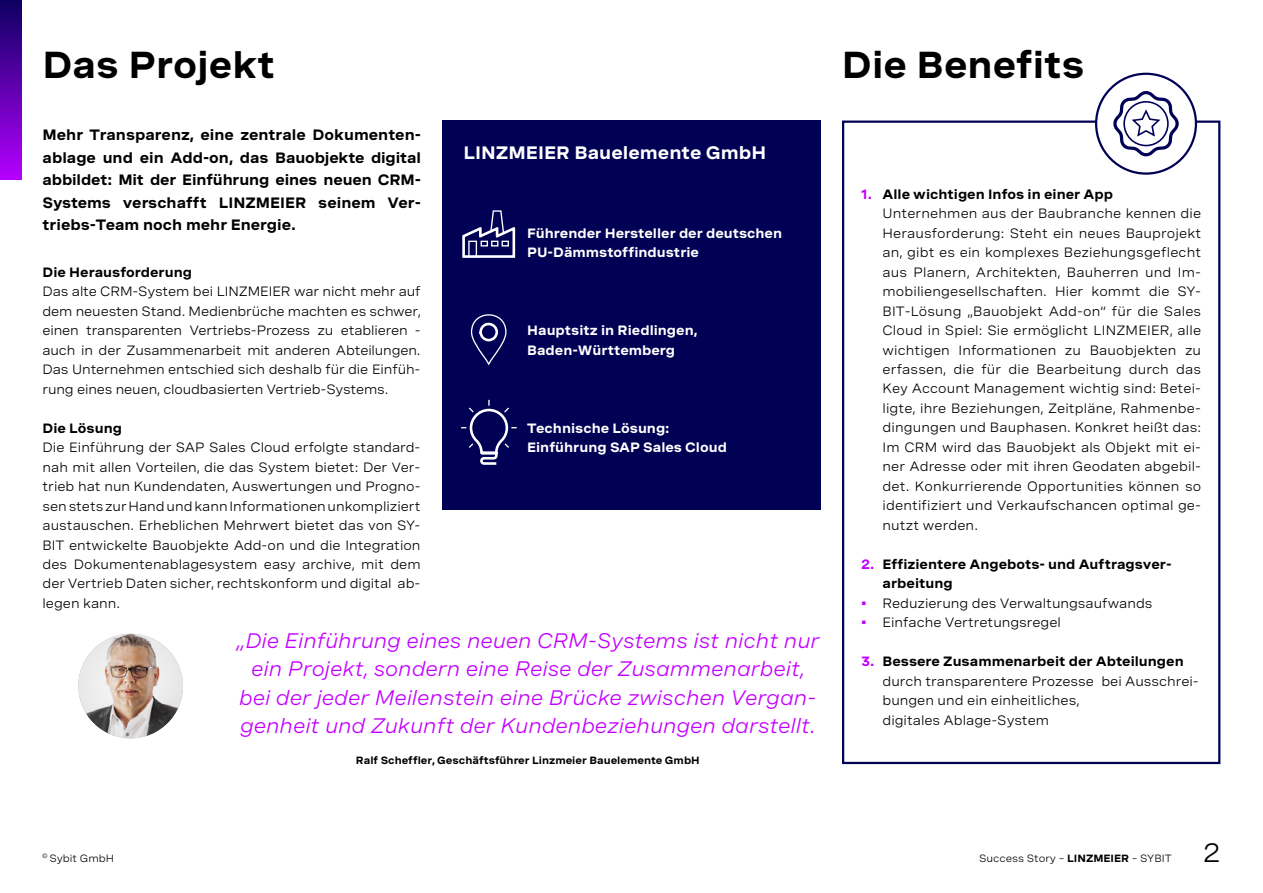
<style>
.page{position:relative;width:1263px;height:893px;background:#fff}
.page>*{position:absolute;margin:0;border:0;box-sizing:border-box;transform-origin:0 0}
.t1{font:700 37.5px "Spezia Wide";color:#000}
.t2{font:27px "Spezia Wide";color:#000}
.t3{font:italic 21px/28.5px "Spezia Wide";color:#c300ff;text-align:center}
.t4{font:700 18px "Spezia Wide";color:#fff}
.t5{font:700 15px/22.5px "Spezia Wide";color:#000;text-align:justify}
.t6{font:13.5px/19.5px "Spezia Wide";letter-spacing:.01em;color:#000;text-align:justify}
.t7{font:700 13.5px/19.5px "Spezia Wide";color:#fff}
.t8{font:700 13.5px/19.5px "Spezia Wide";color:#000}
.t9{font:700 10.5px "Spezia Wide";color:#000}
.t10{font:10.5px "Spezia Wide";color:#000}
.s1{font-weight:700;color:#c300ff}
.s2{font-weight:700}
.s3{color:#c300ff}
</style>
<div class="page">
<div style="left:0;top:0;width:21px;height:179px;background:linear-gradient(to bottom,#0d0061,#b400fe)"></div>
<div style="left:77px;top:631px;width:106px;height:108px;background:#a5a5aa;opacity:.38"></div>
<div style="left:442px;top:121px;width:379px;height:389px;background:#005"></div>
<svg style="left:461px;top:399px;width:56px;height:66px"></svg>
<svg style="left:470px;top:314px;width:37px;height:52px"></svg>
<svg style="left:462px;top:210px;width:54px;height:48px"></svg>
<div style="left:842px;top:121px;width:378px;height:643px;background:#fff;border:2px solid #005"></div>
<div style="left:1096px;top:74px;width:100px;height:100px;background:#fff;border-radius:50%"></div>
<div style="left:1095px;top:73px;width:102px;height:102px;border:2px solid #005;border-radius:50%"></div>
<svg style="left:1110px;top:87px;width:72px;height:73px"></svg>
<h1 class="t1" style="left:43px;top:37px;width:234px">Das Projekt</h1>
<p class="t5" style="left:43px;top:124px;width:380px">Mehr Transparenz, eine zentrale Dokumenten&shy;ablage und ein Add-on, das Bauobjekte digital abbildet: Mit der Einführung eines neuen CRM-Systems verschafft LINZMEIER seinem Ver&shy;triebs-Team noch mehr Energie.</p>
<p class="t8" style="left:43px;top:262px;width:151px">Die Herausforderung</p>
<p class="t6" style="left:43px;top:281px;width:380px">Das alte CRM-System bei LINZMEIER war nicht mehr auf dem neuesten Stand. Medienbrüche machten es schwer, einen transparenten Vertriebs-Prozess zu etablieren - auch in der Zusammenarbeit mit anderen Abteilungen.<br>Das Unternehmen entschied sich deshalb für die Einfüh&shy;rung eines neuen, cloudbasierten Vertrieb-Systems.</p>
<p class="t8" style="left:43px;top:418px;width:81px">Die Lösung</p>
<p class="t6" style="left:43px;top:437px;width:380px">Die Einführung der SAP Sales Cloud erfolgte standard&shy;nah mit allen Vorteilen, die das System bietet: Der Ver&shy;trieb hat nun Kundendaten, Auswertungen und Progno&shy;sen stets zur Hand und kann Informationen unkompliziert austauschen. Erheblichen Mehrwert bietet das von SY-BIT entwickelte Bauobjekte Add-on und die Integration des Dokumentenablagesystem easy archive, mit dem der Vertrieb Daten sicher, rechtskonform und digital ab&shy;legen kann.</p>
<h3 class="t4" style="left:463px;top:139px;width:304px">LINZMEIER Bauelemente GmbH</h3>
<p class="t7" style="left:527px;top:223px;width:256px">Führender Hersteller der deutschen<br>PU-Dämmstoffindustrie</p>
<p class="t7" style="left:527px;top:320px;width:172px">Hauptsitz in Riedlingen,<br>Baden-Württemberg</p>
<p class="t7" style="left:527px;top:418px;width:201px">Technische Lösung:<br>Einführung SAP Sales Cloud</p>
<h3 class="t3" style="left:237px;top:626px;width:584px">„Die Einführung eines neuen CRM-Systems ist nicht nur ein Projekt, sondern eine Reise der Zusammenarbeit, bei der jeder Meilenstein eine Brücke zwischen Vergan&shy;genheit und Zukunft der Kundenbeziehungen darstellt.</h3>
<p class="t9" style="left:356px;top:752px;width:345px">Ralf Scheffler, Geschäftsführer Linzmeier Bauelemente GmbH</p>
<h1 class="t1" style="left:842px;top:37px;width:244px">Die Benefits</h1>
<p class="t6" style="left:882px;top:184px;width:320px;text-align:left;text-indent:-21px"><span class="s1">1.</span> <span class="s2">Alle wichtigen Infos in einer App </span>Unternehmen aus der Baubranche kennen die Herausforderung: Steht ein neues Bauprojekt an, gibt es ein komplexes Beziehungsgeflecht aus Planern, Architekten, Bauherren und Im&shy;mobiliengesellschaften. Hier kommt die SY-BIT-Lösung „Bauobjekt Add-on“ für die Sales Cloud in Spiel: Sie ermöglicht LINZMEIER, alle wichtigen Informationen zu Bauobjekten zu erfassen, die für die Bearbeitung durch das Key Account Management wichtig sind: Betei&shy;ligte, ihre Beziehungen, Zeitpläne, Rahmenbe&shy;dingungen und Bauphasen. Konkret heißt das:<br>Im CRM wird das Bauobjekt als Objekt mit ei&shy;ner Adresse oder mit ihren Geodaten abgebil&shy;det. Konkurrierende Opportunities können so identifiziert und Verkaufschancen optimal ge&shy;nutzt werden.</p>
<p class="t8" style="left:882px;top:554px;width:291px;text-indent:-21px"><span class="s3">2.</span> Effizientere Angebots- und Auftragsver&shy;arbeitung</p>
<p class="t6" style="left:861px;top:593px;width:293px"><span class="s1">•</span> Reduzierung des Verwaltungsaufwands</p>
<p class="t6" style="left:861px;top:613px;width:201px"><span class="s1">•</span> Einfache Vertretungsregel</p>
<p class="t6" style="left:882px;top:652px;width:318px;text-align:left;text-indent:-21px"><span class="s1">3.</span> <span class="s2">Bessere Zusammenarbeit der Abteilungen </span>durch transparentere Prozesse bei Ausschrei&shy;bungen und ein einheitliches,<br>digitales Ablage-System</p>
<p class="t10" style="left:42px;top:850px;width:73px"><sup>©</sup> Sybit GmbH</p>
<p class="t10" style="left:979px;top:850px;width:194px">Success Story – <span class="s2">LINZMEIER</span> – SYBIT</p>
<h2 class="t2" style="left:1203px;top:832px;width:19px">2</h2>
</div>
